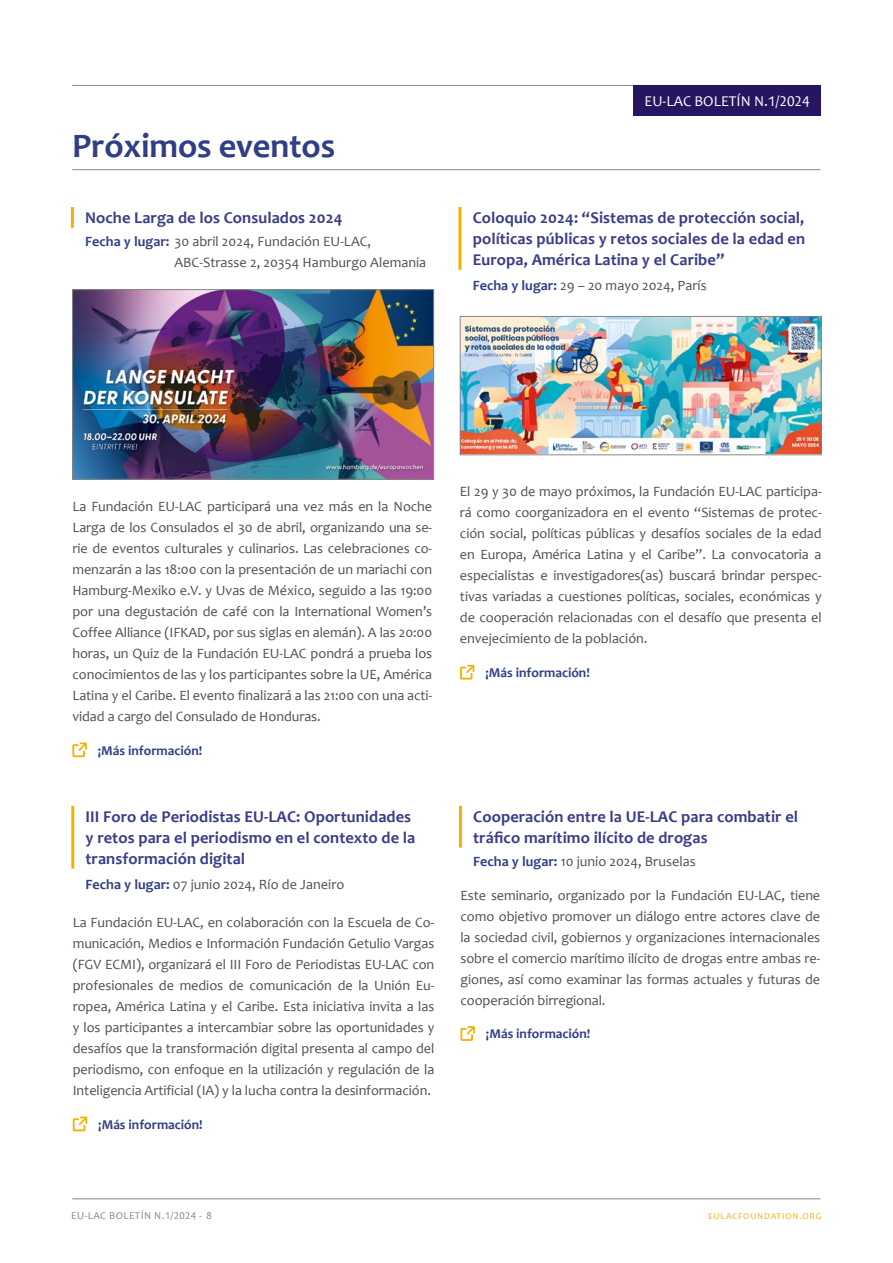
<style>
.page{position:relative;width:893px;height:1263px;background:#fff}
.page>*{position:absolute;margin:0;border:0;box-sizing:border-box;transform-origin:0 0}
.t1{font:700 34.5px "Candara";letter-spacing:-.005em;color:#313e85}
.t2{font:700 16.5px/21px "Candara";letter-spacing:.005em;color:#3a3c87}
.t3{font:15px "Candara";color:#fff}
.t4{font:14.25px/21px "Candara";letter-spacing:-.005em;color:#4d5053;text-align:justify}
.t5{font:700 13.5px "Candara";color:#313e85}
.t6{font:10.5px "Candara";letter-spacing:.04em;color:#868786}
.t7{font:9px "Candara";letter-spacing:.09em;color:#f9ae00}
.s1{font-weight:700;color:#323e85}
</style>
<div class="page">
<hr style="left:72px;top:85px;width:749px;height:1px;background:#85898a">
<hr style="left:72px;top:1198px;width:749px;height:1px;background:#85898a">
<div style="left:634px;top:86px;width:187px;height:30px;background:#281561"></div>
<hr style="left:71px;top:207px;width:3px;height:21px;background:#f7b000">
<svg style="left:72px;top:742px;width:15px;height:15px"></svg>
<hr style="left:72px;top:169px;width:749px;height:1px;background:#888b8c">
<hr style="left:458px;top:207px;width:3px;height:63px;background:#f7b000">
<svg style="left:460px;top:665px;width:14px;height:14px"></svg>
<img style="left:462px;top:318px;width:357px;height:135px">
<div style="left:460px;top:316px;width:361px;height:139px;border:1px solid #868786"></div>
<img style="left:74px;top:291px;width:358px;height:186px">
<div style="left:72px;top:289px;width:362px;height:190px;border:1px solid #868786"></div>
<hr style="left:71px;top:806px;width:3px;height:63px;background:#f7b000">
<svg style="left:73px;top:1116px;width:14px;height:15px"></svg>
<hr style="left:459px;top:806px;width:3px;height:42px;background:#f7b000">
<svg style="left:460px;top:1026px;width:15px;height:15px"></svg>
<h1 class="t1" style="left:72px;top:125px;width:264px">Próximos eventos</h1>
<p class="t2" style="left:85px;top:207px;width:259px">Noche Larga de los Consulados 2024</p>
<p class="t4" style="left:174px;top:231px;width:253px;text-indent:-89px"><span class="s1">Fecha y lugar:</span> 30 abril 2024, Fundación EU-LAC,<br>ABC-Strasse 2, 20354 Hamburgo Alemania</p>
<p class="t3" style="left:645px;top:92px;width:167px">EU-LAC BOLETÍN N.1/2024</p>
<p class="t2" style="left:473px;top:207px;width:334px;text-align:justify">Coloquio 2024: “Sistemas de protección social, políticas públicas y retos sociales de la edad en Europa, América Latina y el Caribe”</p>
<p class="t4" style="left:473px;top:275px;width:235px"><span class="s1">Fecha y lugar:</span> 29 – 20 mayo 2024, París</p>
<p class="t4" style="left:72px;top:496px;width:361px">La Fundación EU-LAC participará una vez más en la Noche Larga de los Consulados el 30 de abril, organizando una se&shy;rie de eventos culturales y culinarios. Las celebraciones co&shy;menzarán a las 18:00 con la presentación de un mariachi con Hamburg-Mexiko e.V. y Uvas de México, seguido a las 19:00 por una degustación de café con la International Women’s Coffee Alliance (IFKAD, por sus siglas en alemán). A las 20:00 horas, un Quiz de la Fundación EU-LAC pondrá a prueba los conocimientos de las y los participantes sobre la UE, América Latina y el Caribe. El evento finalizará a las 21:00 con una acti&shy;vidad a cargo del Consulado de Honduras.</p>
<p class="t5" style="left:98px;top:742px;width:106px">¡Más información!</p>
<p class="t2" style="left:86px;top:806px;width:331px">III Foro de Periodistas EU-LAC: Oportunidades y retos para el periodismo en el contexto de la transformación digital</p>
<p class="t4" style="left:86px;top:874px;width:260px"><span class="s1">Fecha y lugar:</span> 07 junio 2024, Río de Janeiro</p>
<p class="t4" style="left:73px;top:912px;width:363px">La Fundación EU-LAC, en colaboración con la Escuela de Co&shy;municación, Medios e Información Fundación Getulio Vargas (FGV ECMI), organizará el III Foro de Periodistas EU-LAC con profesionales de medios de comunicación de la Unión Eu&shy;ropea, América Latina y el Caribe. Esta iniciativa invita a las y los participantes a intercambiar sobre las oportunidades y desafíos que la transformación digital presenta al campo del periodismo, con enfoque en la utilización y regulación de la Inteligencia Artificial (IA) y la lucha contra la desinformación.</p>
<p class="t5" style="left:98px;top:1116px;width:106px">¡Más información!</p>
<p class="t4" style="left:460px;top:481px;width:363px">El 29 y 30 de mayo próximos, la Fundación EU-LAC participa&shy;rá como coorganizadora en el evento “Sistemas de protec&shy;ción social, políticas públicas y desafíos sociales de la edad en Europa, América Latina y el Caribe”. La convocatoria a especialistas e investigadores(as) buscará brindar perspec&shy;tivas variadas a cuestiones políticas, sociales, económicas y de cooperación relacionadas con el desafío que presenta el envejecimiento de la población.</p>
<p class="t5" style="left:485px;top:664px;width:106px">¡Más información!</p>
<p class="t2" style="left:473px;top:806px;width:326px">Cooperación entre la UE-LAC para combatir el tráfico marítimo ilícito de drogas</p>
<p class="t4" style="left:473px;top:851px;width:224px"><span class="s1">Fecha y lugar:</span> 10 junio 2024, Bruselas</p>
<p class="t4" style="left:460px;top:885px;width:361px">Este seminario, organizado por la Fundación EU-LAC, tiene como objetivo promover un diálogo entre actores clave de la sociedad civil, gobiernos y organizaciones internacionales sobre el comercio marítimo ilícito de drogas entre ambas re&shy;giones, así como examinar las formas actuales y futuras de cooperación birregional.</p>
<p class="t5" style="left:486px;top:1026px;width:106px">¡Más información!</p>
<p class="t6" style="left:71px;top:1210px;width:142px">EU-LAC BOLETÍN N.1/2024 - 8</p>
<p class="t7" style="left:708px;top:1211px;width:115px">EULACFOUNDATION.ORG</p>
</div>
